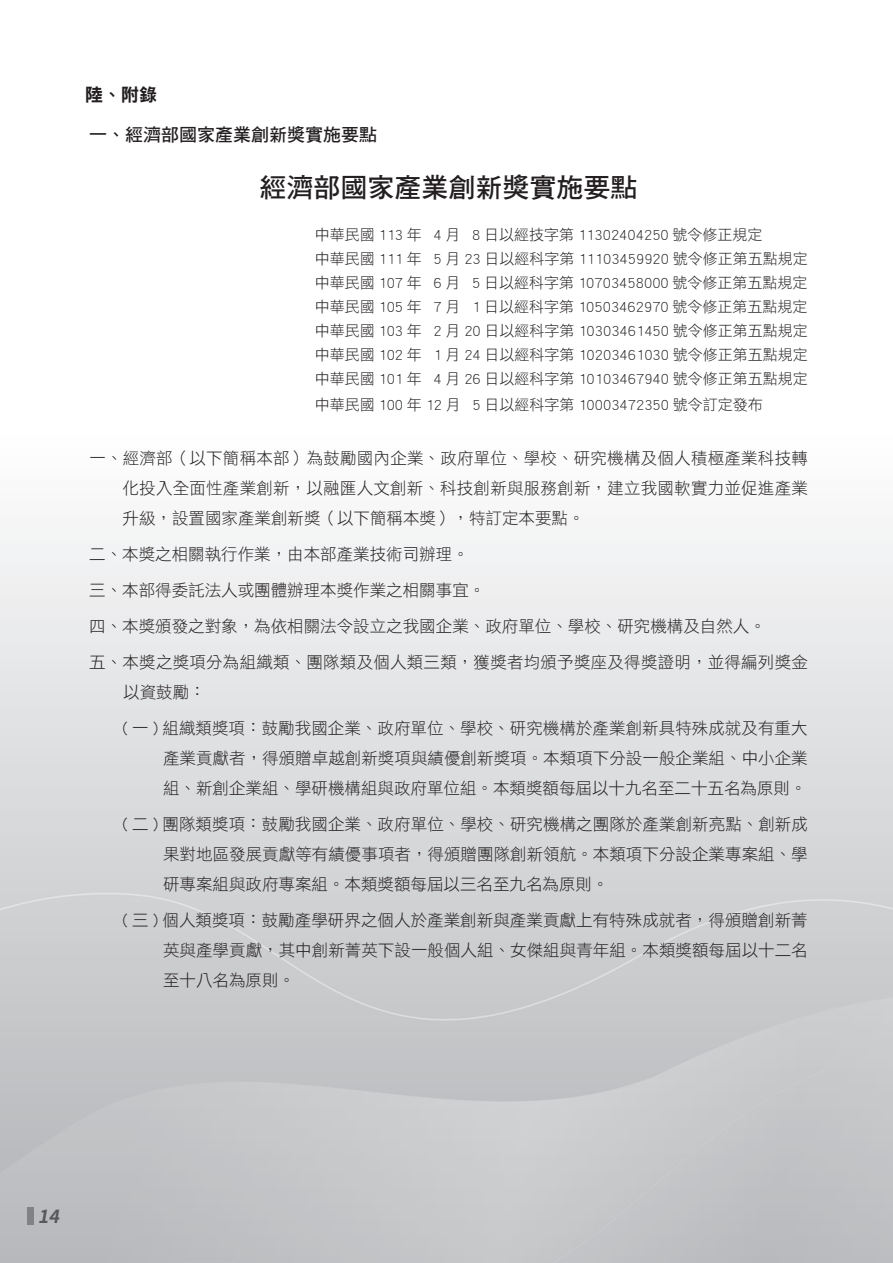
<style>
.page{position:relative;width:893px;height:1263px;background:#fff}
.page>*{position:absolute;margin:0;border:0;box-sizing:border-box;transform-origin:0 0}
.t1{font:27px "DF Hei Std W7";color:#231f20}
.t2{font:18px "DF Hei Std W7";color:#231f20}
.t3{font:18px "DF Hei Std W9";color:#231f20}
.t4{font:italic 700 18px "Noto Sans CJ Ktc";color:#57585a}
.t5{font:16.5px/30px "DF Hei Std W3";color:#231f20;text-align:justify}
.t6{font:15px/24px "DF Hei Std W3";color:#231f20}
</style>
<div class="page">
<div style="left:27px;top:1207px;width:6px;height:17px;background:#808285"></div>
<p class="t3" style="left:85px;top:85px;width:73px">陸、附錄</p>
<p class="t2" style="left:89px;top:125px;width:289px">一、經濟部國家產業創新獎實施要點</p>
<h1 class="t1" style="left:260px;top:172px;width:380px">經濟部國家產業創新獎實施要點</h1>
<p class="t6" style="left:315px;top:223px;width:495px">中華民國 113 年 4 月 8 日以經技字第 11302404250 號令修正規定<br>中華民國 111 年 5 月 23 日以經科字第 11103459920 號令修正第五點規定中華民國 107 年 6 月 5 日以經科字第 10703458000 號令修正第五點規定中華民國 105 年 7 月 1 日以經科字第 10503462970 號令修正第五點規定中華民國 103 年 2 月 20 日以經科字第 10303461450 號令修正第五點規定中華民國 102 年 1 月 24 日以經科字第 10203461030 號令修正第五點規定中華民國 101 年 4 月 26 日以經科字第 10103467940 號令修正第五點規定</p>
<p class="t6" style="left:315px;top:392px;width:450px">中華民國 100 年 12 月 5 日以經科字第 10003472350 號令訂定發布</p>
<p class="t5" style="left:123px;top:443px;width:687px;text-indent:-33px">一、經濟部（以下簡稱本部）為鼓勵國內企業、政府單位、學校、研究機構及個人積極產業科技轉化投入全面性產業創新，以融匯人文創新、科技創新與服務創新，建立我國軟實力並促進產業升級，設置國家產業創新獎（以下簡稱本獎），特訂定本要點。</p>
<p class="t5" style="left:89px;top:536px;width:720px;line-height:36px;text-align:left">二、本獎之相關執行作業，由本部產業技術司辦理。<br>三、本部得委託法人或團體辦理本獎作業之相關事宜。<br>四、本獎頒發之對象，為依相關法令設立之我國企業、政府單位、學校、研究機構及自然人。<br>五、本獎之獎項分為組織類、團隊類及個人類三類，獲獎者均頒予獎座及得獎證明，並得編列獎金</p>
<p class="t5" style="left:123px;top:674px;width:687px;line-height:36px">以資鼓勵：<br>( 一 ) 組織類獎項：鼓勵我國企業、政府單位、學校、研究機構於產業創新具特殊成就及有重大</p>
<p class="t5" style="left:163px;top:743px;width:646px">產業貢獻者，得頒贈卓越創新獎項與績優創新獎項。本類項下分設一般企業組、中小企業組、新創企業組、學研機構組與政府單位組。本類獎額每屆以十九名至二十五名為原則。</p>
<p class="t5" style="left:163px;top:809px;width:646px;text-indent:-41px">( 二 ) 團隊類獎項：鼓勵我國企業、政府單位、學校、研究機構之團隊於產業創新亮點、創新成果對地區發展貢獻等有績優事項者，得頒贈團隊創新領航。本類項下分設企業專案組、學研專案組與政府專案組。本類獎額每屆以三名至九名為原則。</p>
<p class="t5" style="left:163px;top:905px;width:646px;text-indent:-41px">( 三 ) 個人類獎項：鼓勵產學研界之個人於產業創新與產業貢獻上有特殊成就者，得頒贈創新菁英與產學貢獻，其中創新菁英下設一般個人組、女傑組與青年組。本類獎額每屆以十二名至十八名為原則。</p>
<p class="t4" style="left:38px;top:1206px;width:32px">14</p>
</div>
